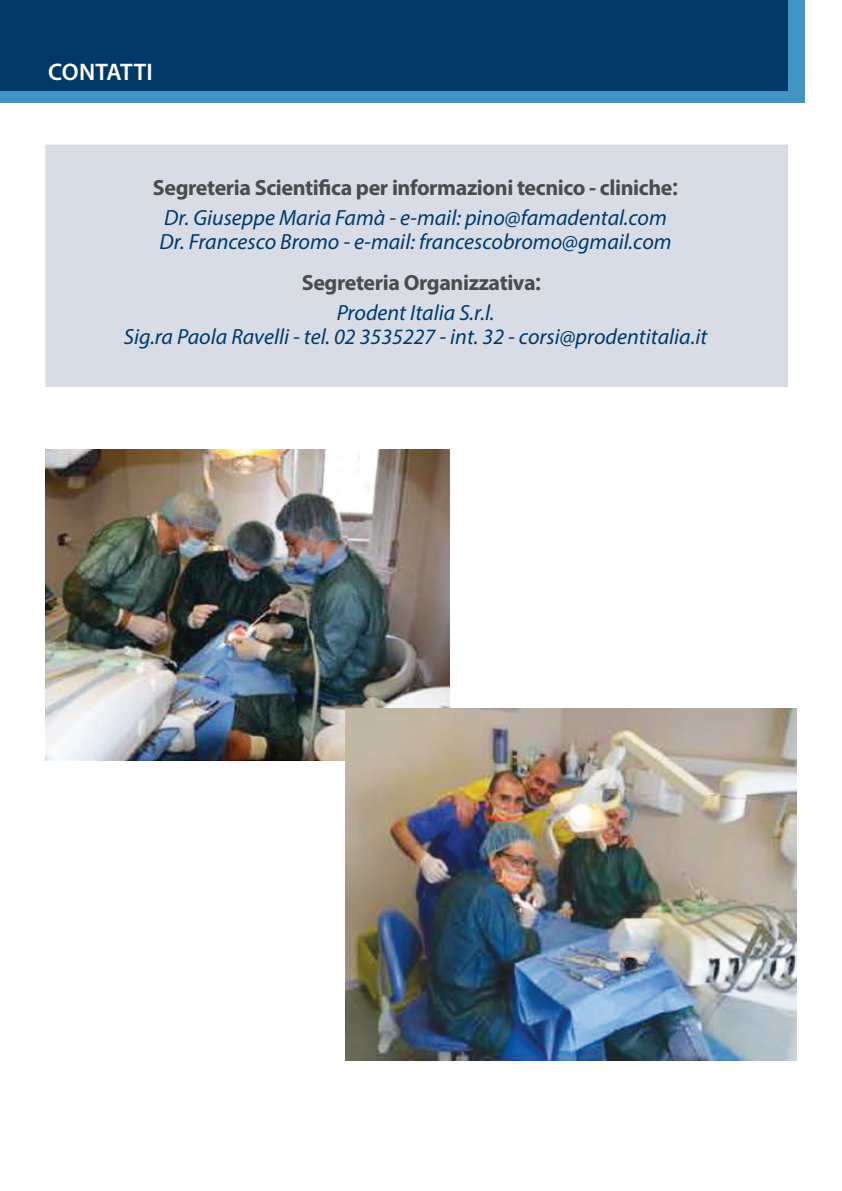
<style>
.page{position:relative;width:842px;height:1191px;background:#fff}
.page>*{position:absolute;margin:0;border:0;box-sizing:border-box;transform-origin:0 0}
.programma_testo_con{font:600 24px "Myriad Pro";letter-spacing:.01em;color:#fff}
.t1{font:italic 22px "Myriad Pro";color:#003968}
.programma_testo_con-2{font:700 22px "Myriad Pro";letter-spacing:-.02em;color:#4b4c4d}
.s1{font-family:"Open Sans"}
</style>
<div class="page">
<div style="left:0;top:0;width:805px;height:102px;background:#4294c3"></div>
<div style="left:0;top:0;width:788px;height:91px;background:#003968"></div>
<div style="left:45px;top:145px;width:743px;height:242px;background:#d8dde5"></div>
<img style="left:45px;top:449px;width:405px;height:311px">
<img style="left:345px;top:709px;width:452px;height:351px">
<p class="programma_testo_con" style="left:48px;top:57px;width:106px">CONTATTI</p>
<p class="programma_testo_con-2" style="left:153px;top:174px;width:527px">Segreteria Scientifica per informazioni tecnico - cliniche<span class="s1">:</span></p>
<p class="t1" style="left:164px;top:204px;width:504px">Dr. Giuseppe Maria Famà - e-mail: pino@famadental.com</p>
<p class="t1" style="left:160px;top:228px;width:513px">Dr. Francesco Bromo - e-mail: francescobromo@gmail.com</p>
<p class="programma_testo_con-2" style="left:302px;top:268px;width:241px">Segreteria Organizzativa<span class="s1">:</span></p>
<p class="t1" style="left:337px;top:299px;width:159px">Prodent Italia S.r.l.</p>
<p class="t1" style="left:124px;top:323px;width:585px">Sig.ra Paola Ravelli - tel. 02 3535227 - int. 32 - corsi@prodentitalia.it</p>
</div>
